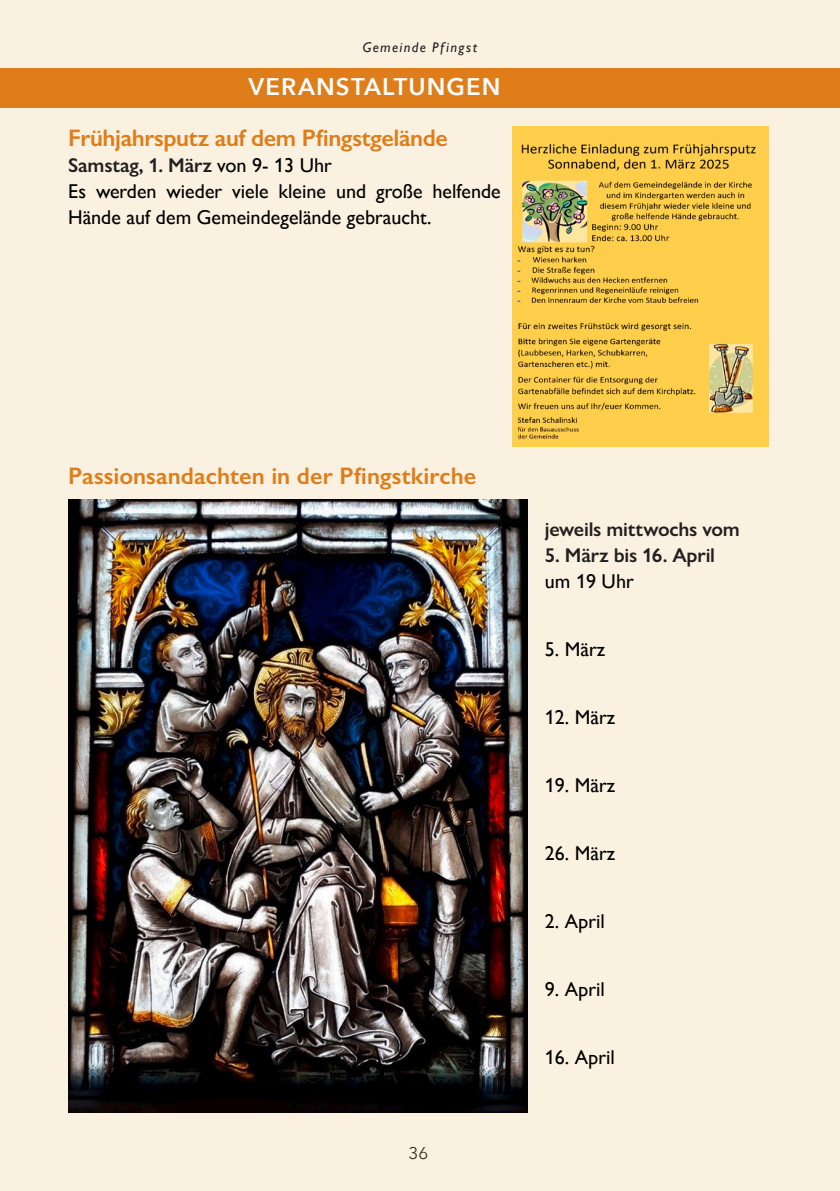
<style>
.page{position:relative;width:840px;height:1191px;background:#fff}
.page>*{position:absolute;margin:0;border:0;box-sizing:border-box;transform-origin:0 0}
.t1{font:600 24px "Gill Sans";letter-spacing:-.005em;color:#df7d1a}
.t2{font:600 24px "Avenir Next";letter-spacing:.045em;color:#fff}
.t3{font:20px/26px "Gill Sans Nova";color:#000}
.t4{font:600 20px "Gill Sans Nova";letter-spacing:-.01em;color:#231f20}
.t5{font:17px "Avenir Next";color:#231f20}
.t6{font:italic 14px "Gill Sans Nova";letter-spacing:.1em;color:#231f20}
.s1{font-weight:600;color:#231f20}
</style>
<div class="page">
<div style="left:0;top:0;width:839px;height:1191px;background:#fbf1e0"></div>
<div style="left:0;top:68px;width:839px;height:40px;background:#df7d1a"></div>
<img style="left:68px;top:500px;width:459px;height:612px">
<img style="left:512px;top:127px;width:256px;height:319px">
<p class="t6" style="left:362px;top:39px;width:116px">Gemeinde Pfingst</p>
<p class="t2" style="left:248px;top:66px;width:253px">VERANSTALTUNGEN</p>
<p class="t1" style="left:68px;top:123px;width:381px">Frühjahrsputz auf dem Pfingstgelände</p>
<p class="t3" style="left:68px;top:152px;width:434px"><span class="s1">Samstag, 1. März</span> von 9- 13 Uhr<br>Es werden wieder viele kleine und große helfende<br>Hände auf dem Gemeindegelände gebraucht.</p>
<p class="t1" style="left:68px;top:461px;width:409px">Passionsandachten in der Pfingstkirche</p>
<p class="t5" style="left:408px;top:1138px;width:21px">36</p>
<p class="t4" style="left:544px;top:517px;width:196px">jeweils mittwochs vom</p>
<p class="t4" style="left:544px;top:543px;width:172px">5. März bis 16. April</p>
<p class="t3" style="left:544px;top:568px;width:90px">um 19 Uhr</p>
<p class="t3" style="left:544px;top:636px;width:62px">5. März</p>
<p class="t3" style="left:544px;top:704px;width:72px">12. März</p>
<p class="t3" style="left:544px;top:772px;width:72px">19. März</p>
<p class="t3" style="left:544px;top:840px;width:72px">26. März</p>
<p class="t3" style="left:544px;top:908px;width:61px">2. April</p>
<p class="t3" style="left:544px;top:976px;width:61px">9. April</p>
<p class="t3" style="left:544px;top:1044px;width:71px">16. April</p>
</div>
